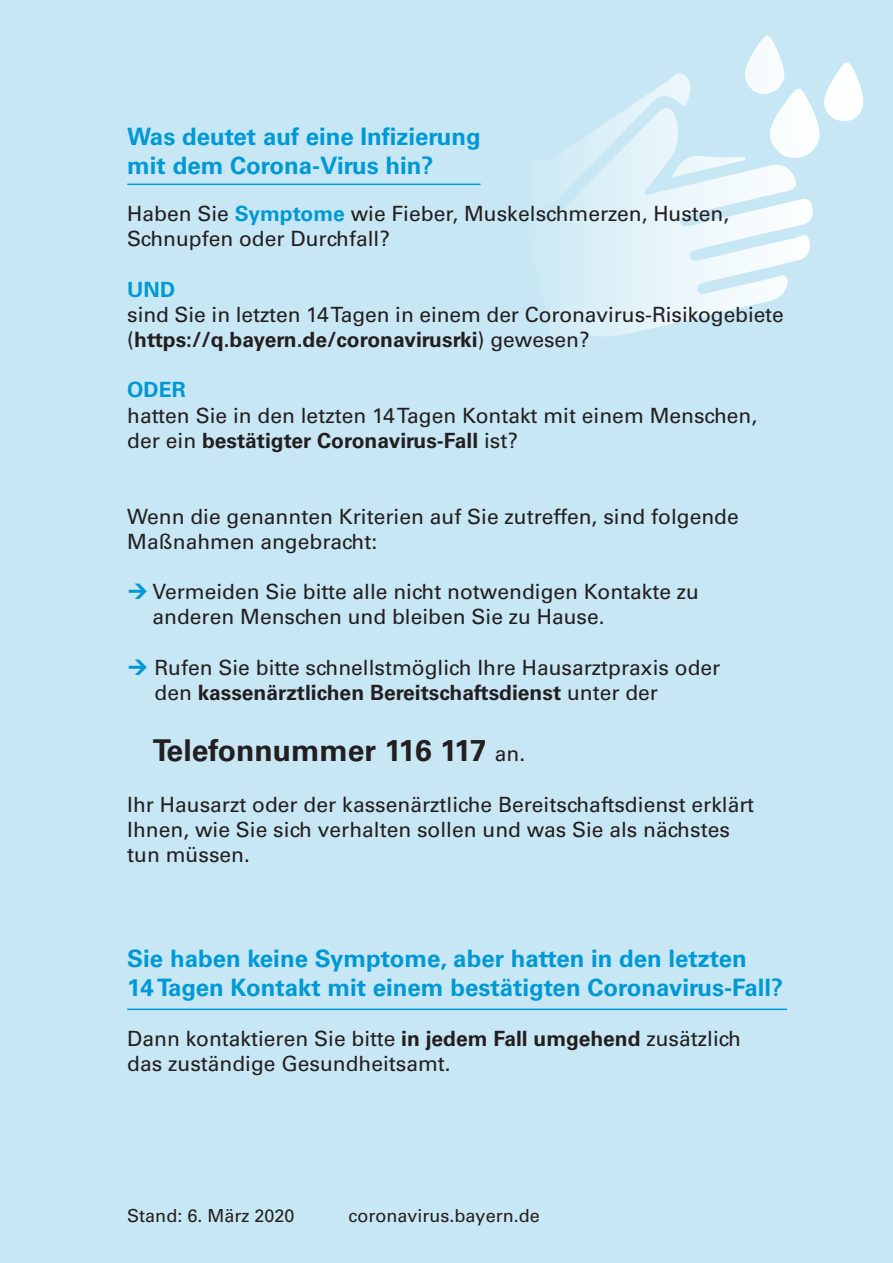
<style>
.page{position:relative;width:893px;height:1263px;background:#fff}
.page>*{position:absolute;margin:0;border:0;box-sizing:border-box;transform-origin:0 0}
.t1{font:700 30px "Univers";color:#231f20}
.t2{font:700 24px/28.8px "Univers";color:#0099d5}
.t3{font:21px/25.2px "Univers";color:#231f20}
.t4{font:700 21px "Univers";color:#0099d5}
.t5{font:18px "Univers";color:#231f20}
.s1{font-weight:700;color:#0099d5}
.s2{font-weight:700}
.s3{font-weight:400;font-size:21px}
</style>
<div class="page">
<div style="left:0;top:0;width:892px;height:1262px;background:#c8e7f4"></div>
<svg style="left:563px;top:211px;width:250px;height:128px"></svg>
<svg style="left:563px;top:35px;width:301px;height:176px"></svg>
<hr style="left:127px;top:183px;width:353px;height:2px;background:#0099d5">
<hr style="left:127px;top:1008px;width:659px;height:1px;background:#0099d5">
<p class="t2" style="left:127px;top:123px;width:355px">Was deutet auf eine Infizierung mit dem Corona-Virus hin?</p>
<p class="t3" style="left:127px;top:201px;width:603px">Haben Sie <span class="s1">Symptome</span> wie Fieber, Muskelschmerzen, Husten,<br>Schnupfen oder Durchfall?</p>
<p class="t4" style="left:127px;top:277px;width:49px">UND</p>
<p class="t3" style="left:127px;top:302px;width:657px">sind Sie in letzten 14 Tagen in einem der Coronavirus-Risikogebiete (<span class="s2">https://q.bayern.de/coronavirusrki</span>) gewesen?</p>
<p class="t4" style="left:127px;top:377px;width:60px">ODER</p>
<p class="t3" style="left:127px;top:402px;width:631px">hatten Sie in den letzten 14 Tagen Kontakt mit einem Menschen, der ein <span class="s2">bestätigter Coronavirus-Fall</span> ist?</p>
<p class="t3" style="left:127px;top:503px;width:612px">Wenn die genannten Kriterien auf Sie zutreffen, sind folgende<br>Maßnahmen angebracht:</p>
<p class="t3" style="left:152px;top:579px;width:548px">Vermeiden Sie bitte alle nicht notwendigen Kontakte zu anderen Menschen und bleiben Sie zu Hause.</p>
<p class="t3" style="left:154px;top:654px;width:567px">Rufen Sie bitte schnellstmöglich Ihre Hausarztpraxis oder den <span class="s2">kassenärztlichen Bereitschaftsdienst</span> unter der</p>
<h1 class="t1" style="left:153px;top:733px;width:374px">Telefonnummer 116 117 <span class="s3">an.</span></h1>
<p class="t3" style="left:127px;top:791px;width:628px">Ihr Hausarzt oder der kassenärztliche Bereitschaftsdienst erklärt<br>Ihnen, wie Sie sich verhalten sollen und was Sie als nächstes tun müssen.</p>
<p class="t2" style="left:127px;top:943px;width:657px">Sie haben keine Symptome, aber hatten in den letzten<br>14 Tagen Kontakt mit einem bestätigten Coronavirus-Fall?</p>
<p class="t3" style="left:127px;top:1025px;width:615px">Dann kontaktieren Sie bitte <span class="s2">in jedem Fall umgehend</span> zusätzlich das zuständige Gesundheitsamt.</p>
<p class="t5" style="left:127px;top:1205px;width:169px">Stand: 6. März 2020</p>
<p class="t5" style="left:348px;top:1205px;width:193px">coronavirus.bayern.de</p>
</div>
